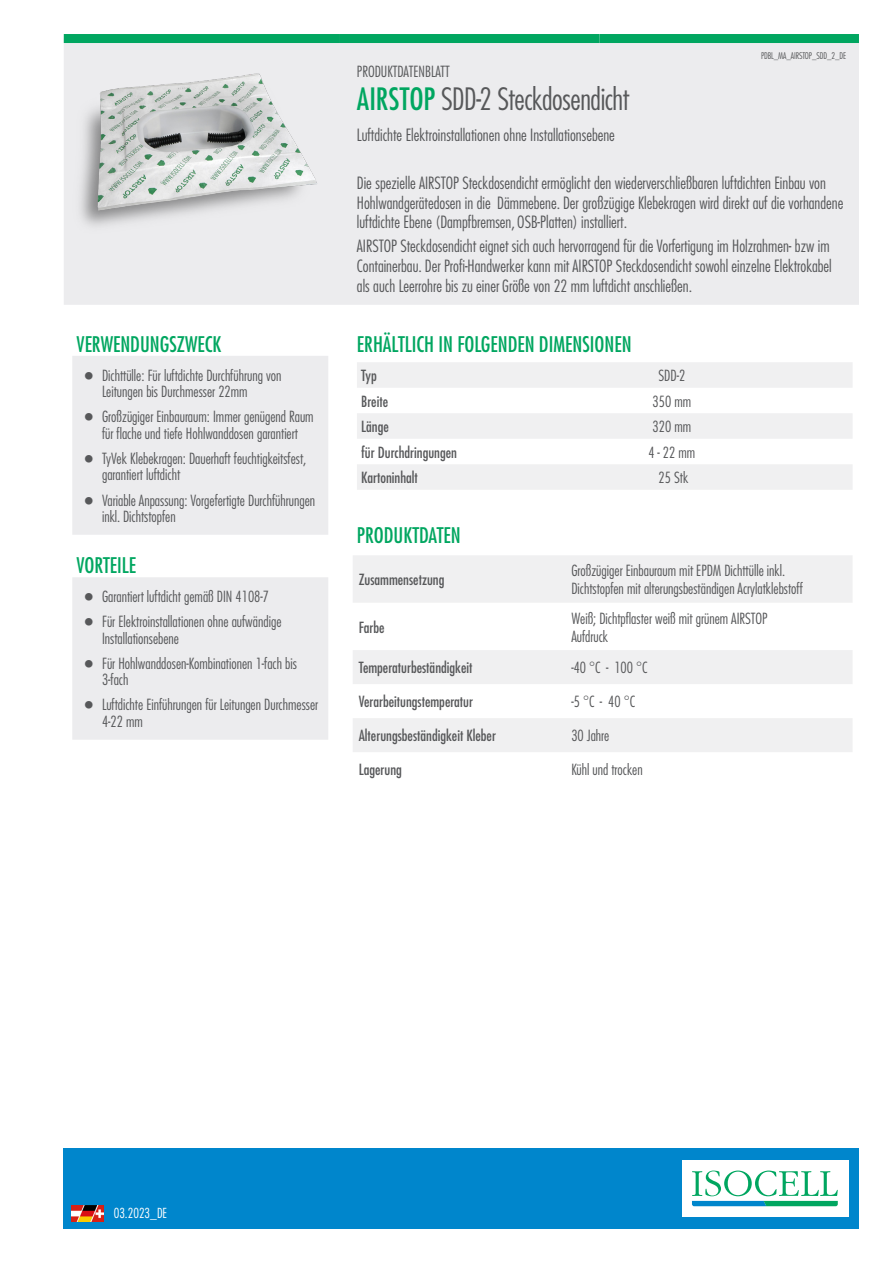
<style>
.page{position:relative;width:893px;height:1263px;background:#fff}
.page>*{position:absolute;margin:0;border:0;box-sizing:border-box;transform-origin:0 0}
.t1{font:300 condensed 30px "Futura LT Pro";letter-spacing:-.015em;color:#57585a}
.t2{font:500 condensed 21px "Futura LT Pro";color:#00a660}
.t3{font:300 condensed 16.5px/19.8px "Futura LT Pro";color:#57585a}
.t4{font:300 condensed 15px/16.5px "Futura LT Pro";color:#57585a}
.t5{font:500 condensed 15px "Futura LT Pro";color:#57585a}
.t6{font:300 condensed 13.5px "Futura LT Pro";color:#fff}
.t7{font:300 condensed 9px "Futura LT Pro";letter-spacing:-.01em;color:#57585a}
.s1{font-weight:500;color:#00a660}
</style>
<div class="page">
<div style="left:64px;top:1148px;width:795px;height:81px;background:#0086cc"></div>
<div style="left:682px;top:1160px;width:166px;height:57px;background:#fff"></div>
<svg style="left:692px;top:1170px;width:146px;height:36px"></svg>
<img style="left:71px;top:1205px;width:32px;height:16px">
<div style="left:64px;top:43px;width:795px;height:262px;background:#ececee"></div>
<div style="left:64px;top:34px;width:276px;height:9px;background:#00a660"></div>
<div style="left:340px;top:34px;width:259px;height:9px;background:#00a660"></div>
<div style="left:599px;top:34px;width:260px;height:9px;background:#00a660"></div>
<svg style="left:72px;top:356px;width:256px;height:384px;fill:#ececee"></svg>
<svg style="left:357px;top:362px;width:495px;height:128px;fill:#f0f0f1"></svg>
<svg style="left:353px;top:555px;width:499px;height:197px;fill:#f0f0f1"></svg>
<img style="left:64px;top:47px;width:281px;height:196px">
<svg style="left:85px;top:372px;width:8px;height:7px"></svg>
<svg style="left:85px;top:413px;width:8px;height:8px"></svg>
<svg style="left:85px;top:455px;width:8px;height:7px"></svg>
<svg style="left:85px;top:496px;width:8px;height:8px"></svg>
<svg style="left:85px;top:593px;width:8px;height:8px"></svg>
<svg style="left:85px;top:618px;width:8px;height:8px"></svg>
<svg style="left:85px;top:660px;width:8px;height:7px"></svg>
<svg style="left:85px;top:701px;width:8px;height:8px"></svg>
<h2 class="t2" style="left:77px;top:329px;width:147px">VERWENDUNGSZWECK</h2>
<p class="t4" style="left:102px;top:367px;width:181px">Dichttülle: Für luftdichte Durchführung von<br>Leitungen bis Durchmesser 22mm</p>
<p class="t4" style="left:102px;top:409px;width:213px">Großzügiger Einbauraum: Immer genügend Raum für flache und tiefe Hohlwanddosen garantiert</p>
<p class="t4" style="left:102px;top:450px;width:206px">TyVek Klebekragen: Dauerhaft feuchtigkeitsfest, garantiert luftdicht</p>
<p class="t4" style="left:102px;top:492px;width:215px">Variable Anpassung: Vorgefertigte Durchführungen inkl. Dichtstopfen</p>
<h2 class="t2" style="left:77px;top:551px;width:61px">VORTEILE</h2>
<p class="t4" style="left:102px;top:584px;width:181px;line-height:25px">Garantiert luftdicht gemäß DIN 4108-7<br>Für Elektroinstallationen ohne aufwändige</p>
<p class="t4" style="left:102px;top:626px;width:196px;line-height:25px">Installationsebene<br>Für Hohlwanddosen-Kombinationen 1-fach bis</p>
<p class="t4" style="left:102px;top:667px;width:218px;line-height:25px">3-fach<br>Luftdichte Einführungen für Leitungen Durchmesser</p>
<p class="t4" style="left:102px;top:713px;width:42px">4-22 mm</p>
<p class="t4" style="left:357px;top:63px;width:94px">PRODUKTDATENBLATT</p>
<p class="t7" style="left:761px;top:50px;width:87px">PDBL_MA_AIRSTOP_SDD_2_DE</p>
<h1 class="t1" style="left:357px;top:80px;width:274px"><span class="s1">AIRSTOP</span> SDD-2 Steckdosendicht</h1>
<p class="t3" style="left:357px;top:125px;width:259px">Luftdichte Elektroinstallationen ohne Installationsebene</p>
<p class="t3" style="left:357px;top:173px;width:488px">Die spezielle AIRSTOP Steckdosendicht ermöglicht den wiederverschließbaren luftdichten Einbau von<br>Hohlwandgerätedosen in die Dämmebene. Der großzügige Klebekragen wird direkt auf die vorhandene luftdichte Ebene (Dampfbremsen, OSB-Platten) installiert.</p>
<p class="t3" style="left:357px;top:236px;width:476px">AIRSTOP Steckdosendicht eignet sich auch hervorragend für die Vorfertigung im Holzrahmen- bzw im<br>Containerbau. Der Profi-Handwerker kann mit AIRSTOP Steckdosendicht sowohl einzelne Elektrokabel als auch Leerrohre bis zu einer Größe von 22 mm luftdicht anschließen.</p>
<h2 class="t2" style="left:357px;top:329px;width:276px">ERHÄLTLICH IN FOLGENDEN DIMENSIONEN</h2>
<p class="t5" style="left:361px;top:365px;width:17px">Typ</p>
<p class="t4" style="left:658px;top:367px;width:28px">SDD-2</p>
<p class="t5" style="left:361px;top:391px;width:28px">Breite</p>
<p class="t4" style="left:653px;top:393px;width:40px">350 mm</p>
<p class="t5" style="left:361px;top:416px;width:29px">Länge</p>
<p class="t4" style="left:653px;top:418px;width:40px">320 mm</p>
<p class="t5" style="left:361px;top:442px;width:97px">für Durchdringungen</p>
<p class="t4" style="left:648px;top:444px;width:48px">4 - 22 mm</p>
<p class="t5" style="left:361px;top:467px;width:58px">Kartoninhalt</p>
<p class="t4" style="left:658px;top:469px;width:31px">25 Stk</p>
<h2 class="t2" style="left:357px;top:521px;width:105px">PRODUKTDATEN</h2>
<p class="t5" style="left:359px;top:569px;width:87px">Zusammensetzung</p>
<p class="t4" style="left:571px;top:562px;width:233px;line-height:18px">Großzügiger Einbauraum mit EPDM Dichttülle inkl.<br>Dichtstopfen mit alterungsbeständigen Acrylatklebstoff</p>
<p class="t5" style="left:359px;top:617px;width:27px">Farbe</p>
<p class="t4" style="left:571px;top:609px;width:198px;line-height:18px">Weiß; Dichtpflaster weiß mit grünem AIRSTOP<br>Aufdruck</p>
<p class="t5" style="left:359px;top:657px;width:115px">Temperaturbeständigkeit</p>
<p class="t4" style="left:571px;top:659px;width:78px">-40 °C - 100 °C</p>
<p class="t5" style="left:359px;top:691px;width:116px">Verarbeitungstemperatur</p>
<p class="t4" style="left:571px;top:693px;width:65px">-5 °C - 40 °C</p>
<p class="t5" style="left:359px;top:725px;width:139px">Alterungsbeständigkeit Kleber</p>
<p class="t4" style="left:571px;top:727px;width:40px">30 Jahre</p>
<p class="t5" style="left:359px;top:759px;width:45px">Lagerung</p>
<p class="t4" style="left:571px;top:761px;width:73px">Kühl und trocken</p>
<p class="t6" style="left:114px;top:1204px;width:55px">03.2023_DE</p>
</div>
